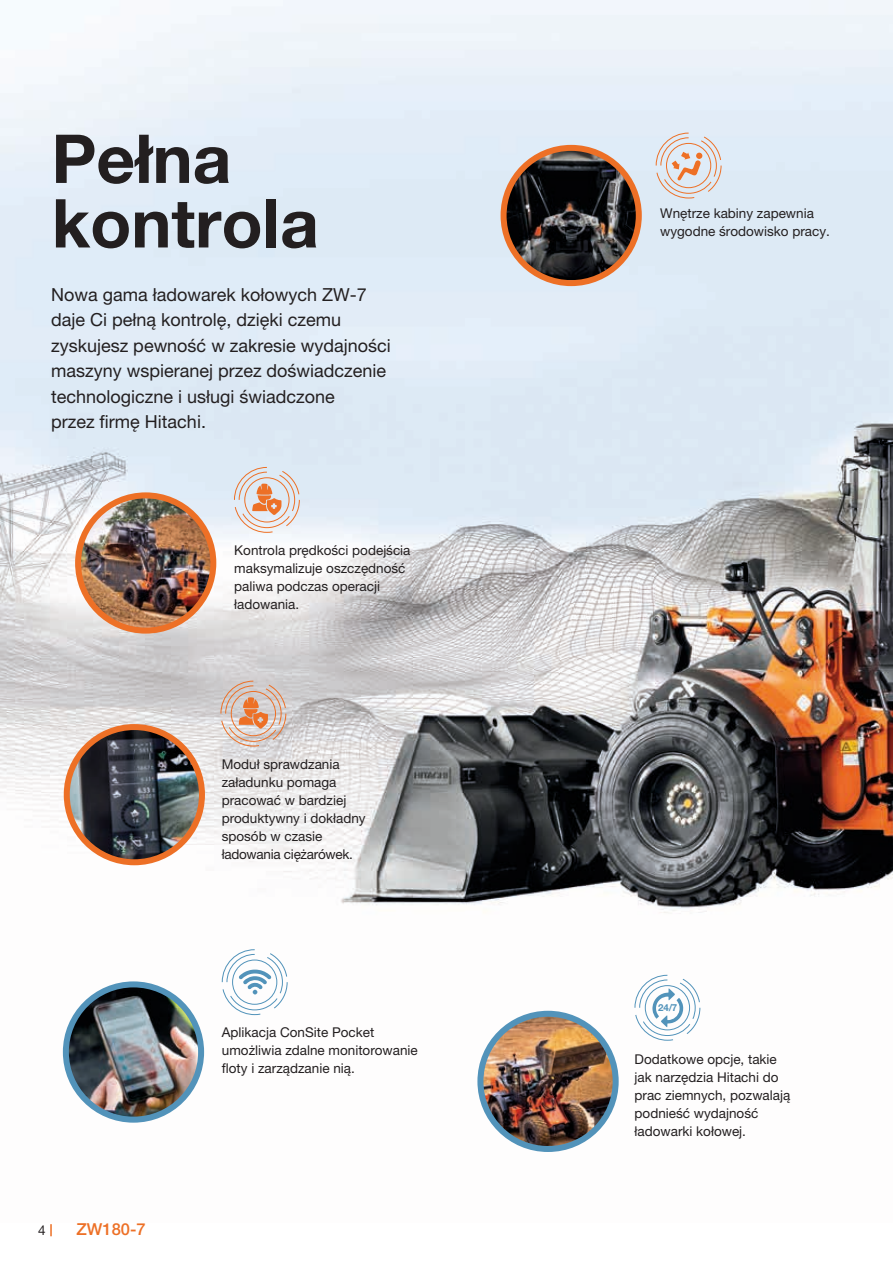
<style>
.page{position:relative;width:893px;height:1263px;background:#fff}
.page>*{position:absolute;margin:0;border:0;box-sizing:border-box;transform-origin:0 0}
.t1{font:700 67.5px/64.5px "Helvetica Neue LT Pro";color:#231f20}
.t2{font:18px/25.5px "Helvetica Neue LT Pro";color:#231f20}
.t3{font:500 16.5px "Helvetica Neue LT Pro";color:#ed7026}
.t4{font:13.5px/18px "Helvetica Neue LT Pro";color:#231f20}
.t5{font:700 9.75px "Helvetica Neue LT Pro";color:#5293ba}
</style>
<div class="page">
<svg style="left:50px;top:1224px;width:2px;height:12px"></svg>
<img style="left:0;top:0;width:893px;height:1152px">
<svg style="left:655px;top:132px;width:67px;height:67px;background:#e0d8d7"></svg>
<div style="left:666px;top:143px;width:45px;height:45px;border:1px solid #ed7026;border-radius:50%"></div>
<img style="left:504px;top:148px;width:135px;height:132px">
<div style="left:501px;top:145px;width:141px;height:141px;border:6px solid #ed7026;border-radius:50%"></div>
<svg style="left:233px;top:466px;width:67px;height:67px;background:#e3d2cc"></svg>
<svg style="left:221px;top:949px;width:67px;height:66px"></svg>
<svg style="left:634px;top:974px;width:67px;height:67px"></svg>
<img style="left:480px;top:1014px;width:136px;height:135px;border-radius:68px">
<div style="left:477px;top:1011px;width:142px;height:141px;border:6px solid #5293ba;border-radius:50%"></div>
<img style="left:66px;top:984px;width:135px;height:136px;border-radius:68px">
<div style="left:63px;top:981px;width:141px;height:142px;border:6px solid #5293ba;border-radius:50%"></div>
<img style="left:78px;top:495px;width:135px;height:136px;border-radius:68px">
<div style="left:75px;top:492px;width:141px;height:142px;border:6px solid #ed7026;border-radius:50%"></div>
<img style="left:67px;top:727px;width:135px;height:135px;border-radius:68px">
<div style="left:64px;top:724px;width:141px;height:141px;border:6px solid #ed7026;border-radius:50%"></div>
<svg style="left:220px;top:680px;width:67px;height:67px;background:#d8beb0"></svg>
<h1 class="t1" style="left:51px;top:125px;width:269px">Pełna kontrola</h1>
<h2 class="t2" style="left:51px;top:281px;width:341px">Nowa gama ładowarek kołowych ZW-7 daje Ci pełną kontrolę, dzięki czemu zyskujesz pewność w zakresie wydajności maszyny wspieranej przez doświadczenie technologiczne i usługi świadczone<br>przez firmę Hitachi.</h2>
<p class="t4" style="left:234px;top:541px;width:178px">Kontrola prędkości podejścia maksymalizuje oszczędność paliwa podczas operacji ładowania.</p>
<p class="t4" style="left:222px;top:755px;width:146px">Moduł sprawdzania załadunku pomaga pracować w bardziej produktywny i dokładny sposób w czasie ładowania ciężarówek.</p>
<p class="t4" style="left:38px;top:1221px;width:9px">4</p>
<p class="t3" style="left:77px;top:1220px;width:71px">ZW180-7</p>
<p class="t4" style="left:222px;top:1023px;width:197px">Aplikacja ConSite Pocket umożliwia zdalne monitorowanie floty i zarządzanie nią.</p>
<p class="t4" style="left:660px;top:204px;width:171px">Wnętrze kabiny zapewnia wygodne środowisko pracy.</p>
<p class="t5" style="left:658px;top:1002px;width:21px">24/7</p>
<p class="t4" style="left:635px;top:1050px;width:157px">Dodatkowe opcje, takie jak narzędzia Hitachi do prac ziemnych, pozwalają podnieść wydajność ładowarki kołowej.</p>
</div>
